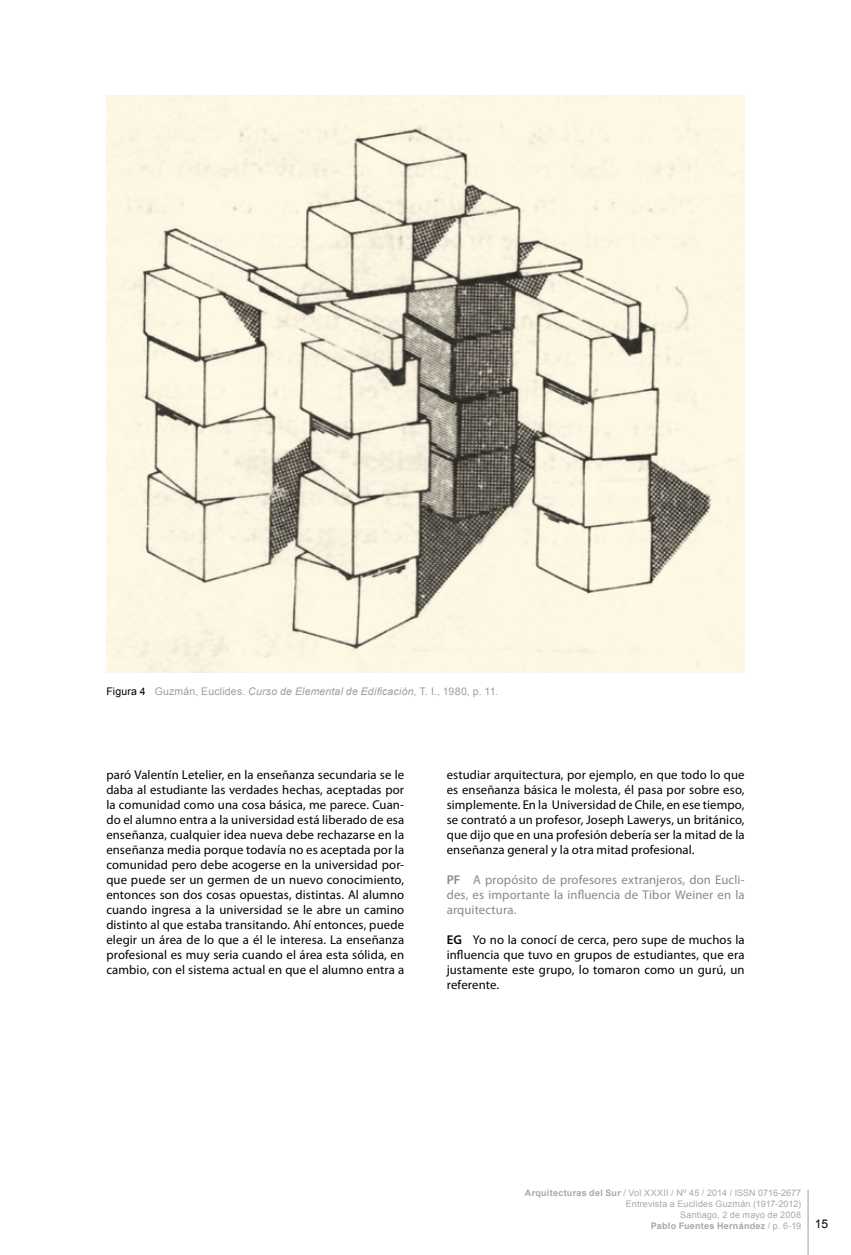
<style>
.page{position:relative;width:851px;height:1255px;background:#fff}
.page>*{position:absolute;margin:0;border:0;box-sizing:border-box;transform-origin:0 0}
.t1{font:12.75px/15px "Myriad Pro";letter-spacing:.01em;color:#000;text-align:justify}
.t2{font:12.75px/15px "Myriad Pro";letter-spacing:.01em;color:#87888a;text-align:justify}
.t3{font:10.5px "Arial";letter-spacing:.015em;color:#9c9e9f}
.t4{font:9px "Arial";letter-spacing:.02em;color:#a7a8aa}
.t5{font:9px "Arial";color:#a7a8aa}
.t6{font:700 9px "Arial";letter-spacing:.03em;color:#a7a8aa}
.s1{color:#000}
.s2{font-style:italic}
.s3{font-weight:600}
.s4{font-weight:700}
.s5{font-weight:400}
.s6{font-weight:400;font-size:12px;color:#000}
</style>
<div class="page">
<hr style="left:807px;top:1189px;width:1px;height:65px;background:#9c9e9f">
<img style="left:106px;top:96px;width:638px;height:576px">
<p class="t3" style="left:106px;top:684px;width:393px"><span class="s1">Figura 4</span> Guzmán, Euclides. <span class="s2">Curso de Elemental de Edificación</span>, T. I., 1980, p. 11.</p>
<p class="t1" style="left:106px;top:766px;width:299px">paró Valentín Letelier, en la enseñanza secundaria se le daba al estudiante las verdades hechas, aceptadas por la comunidad como una cosa básica, me parece. Cuan&shy;do el alumno entra a la universidad está liberado de esa enseñanza, cualquier idea nueva debe rechazarse en la enseñanza media porque todavía no es aceptada por la comunidad pero debe acogerse en la universidad por&shy;que puede ser un germen de un nuevo conocimiento, entonces son dos cosas opuestas, distintas. Al alumno cuando ingresa a la universidad se le abre un camino distinto al que estaba transitando. Ahí entonces, puede elegir un área de lo que a él le interesa. La enseñanza profesional es muy seria cuando el área esta sólida, en cambio, con el sistema actual en que el alumno entra a</p>
<p class="t1" style="left:446px;top:766px;width:299px">estudiar arquitectura, por ejemplo, en que todo lo que es enseñanza básica le molesta, él pasa por sobre eso, simplemente. En la Universidad de Chile, en ese tiempo, se contrató a un profesor, Joseph Lawerys, un británico, que dijo que en una profesión debería ser la mitad de la enseñanza general y la otra mitad profesional.</p>
<p class="t2" style="left:446px;top:871px;width:299px"><span class="s3">PF</span> A propósito de profesores extranjeros, don Eucli&shy;des, es importante la influencia de Tibor Weiner en la arquitectura.</p>
<p class="t1" style="left:446px;top:931px;width:299px"><span class="s3">EG</span> Yo no la conocí de cerca, pero supe de muchos la influencia que tuvo en grupos de estudiantes, que era justamente este grupo, lo tomaron como un gurú, un referente.</p>
<p class="t5" style="left:525px;top:1187px;width:278px"><span class="s4">Arquitecturas del Sur</span> / Vol XXXII / Nº 45 / 2014 / ISSN 0716-2677</p>
<p class="t4" style="left:625px;top:1197px;width:177px">Entrevista a Euclides Guzmán (1917-2012)</p>
<p class="t4" style="left:680px;top:1208px;width:122px">Santiago, 2 de mayo de 2008</p>
<p class="t6" style="left:650px;top:1219px;width:179px">Pablo Fuentes Hernández <span class="s5">/ p. 6-19</span> <span class="s6">15</span></p>
</div>
